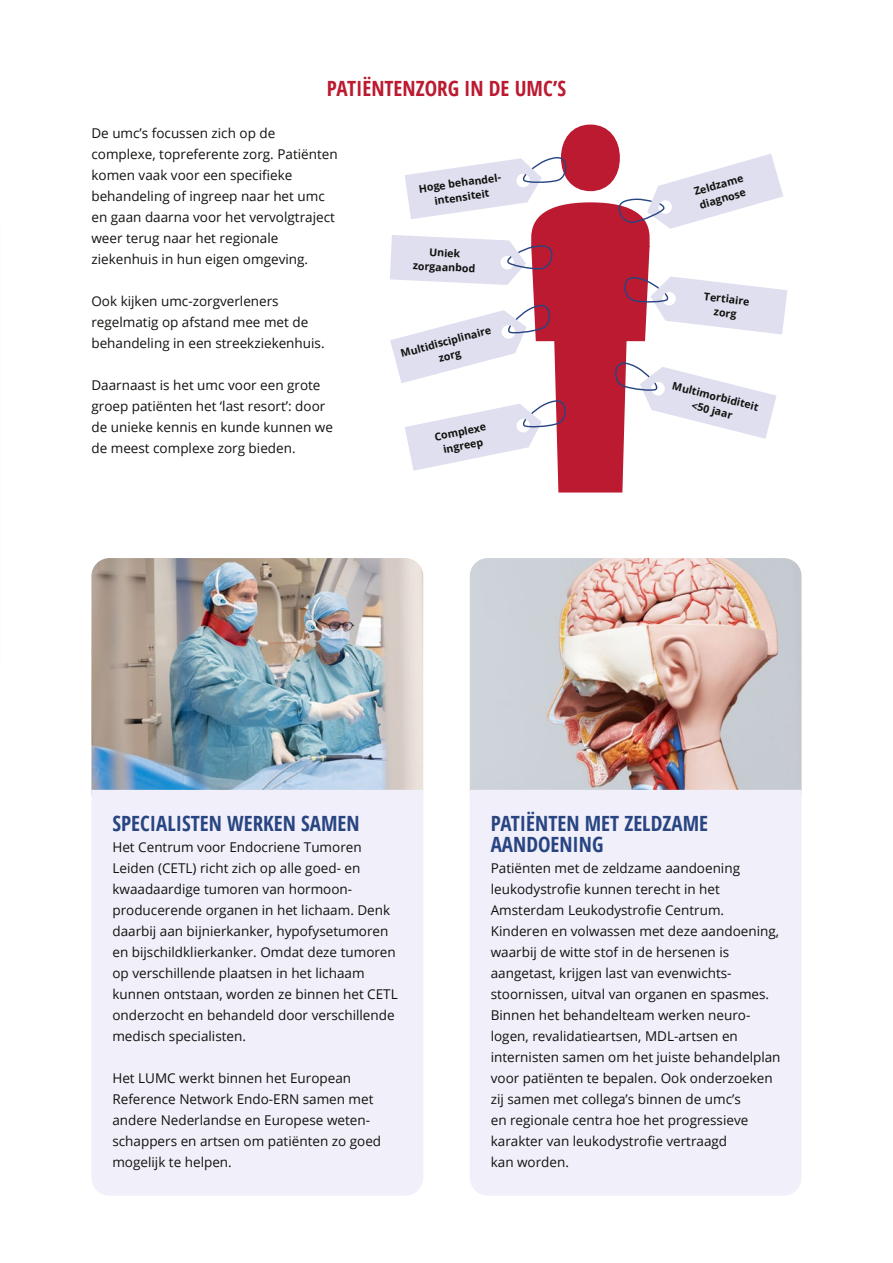
<style>
.page{position:relative;width:893px;height:1263px;background:#fff}
.page>*{position:absolute;margin:0;border:0;box-sizing:border-box;transform-origin:0 0}
.t1{font:700 condensed 21px/21px "Open Sans";color:#284582}
.t2{font:700 condensed 21px "Open Sans";color:#bb1a30}
.t3{font:13.5px/21px "Open Sans";color:#11110f}
.t4{font:700 10.65px/14.1px "Open Sans";color:#11110f;text-align:center}
</style>
<div class="page">
<img style="left:91px;top:558px;width:332px;height:232px">
<img style="left:470px;top:558px;width:331px;height:232px">
<div style="left:91px;top:790px;width:332px;height:406px;background:#f1f0fa"></div>
<div style="left:470px;top:790px;width:331px;height:406px;background:#f1f0fa"></div>
<div style="left:561px;top:125px;width:59px;height:66px;background:#bb1a30;border-radius:50%"></div>
<svg style="left:390px;top:154px;width:397px;height:338px"></svg>
<h1 class="t2" style="left:327px;top:74px;width:241px">PATIËNTENZORG IN DE UMC’S</h1>
<p class="t3" style="left:91px;top:122px;width:248px">De umc’s focussen zich op de complexe, topreferente zorg. Patiënten komen vaak voor een specifieke behandeling of ingreep naar het umc en gaan daarna voor het vervolgtraject weer terug naar het regionale ziekenhuis in hun eigen omgeving.</p>
<p class="t3" style="left:91px;top:290px;width:235px">Ook kijken umc-zorgverleners regelmatig op afstand mee met de behandeling in een streekziekenhuis.</p>
<p class="t3" style="left:91px;top:374px;width:243px">Daarnaast is het umc voor een grote groep patiënten het ‘last resort’: door de unieke kennis en kunde kunnen we de meest complexe zorg bieden.</p>
<p class="t4" style="left:418px;top:181px;width:86px;rotate:-8deg">Hoge behandel&shy;intensiteit</p>
<p class="t4" style="left:692px;top:185px;width:52px;text-align:left;rotate:-16deg">Zeldzame diagnose</p>
<p class="t4" style="left:414px;top:244px;width:64px;rotate:3deg">Uniek zorgaanbod</p>
<p class="t4" style="left:705px;top:289px;width:47px;rotate:7deg">Tertiaire zorg</p>
<p class="t4" style="left:399px;top:346px;width:94px;rotate:-15deg">Multidisciplinaire zorg</p>
<p class="t4" style="left:674px;top:378px;width:90px;rotate:14deg">Multimorbiditeit &lt;50 jaar</p>
<p class="t4" style="left:433px;top:429px;width:54px;rotate:-11deg">Complexe ingreep</p>
<h1 class="t1" style="left:112px;top:812px;width:249px">SPECIALISTEN WERKEN SAMEN</h1>
<p class="t3" style="left:112px;top:836px;width:287px">Het Centrum voor Endocriene Tumoren Leiden (CETL) richt zich op alle goed- en kwaadaardige tumoren van hormoon&shy;producerende organen in het lichaam. Denk daarbij aan bijnierkanker, hypofysetumoren en bijschildklierkanker. Omdat deze tumoren op verschillende plaatsen in het lichaam kunnen ontstaan, worden ze binnen het CETL onderzocht en behandeld door verschillende medisch specialisten.</p>
<p class="t3" style="left:112px;top:1067px;width:270px">Het LUMC werkt binnen het European Reference Network Endo-ERN samen met andere Nederlandse en Europese weten&shy;schappers en artsen om patiënten zo goed mogelijk te helpen.</p>
<h1 class="t1" style="left:491px;top:812px;width:219px">PATIËNTEN MET ZELDZAME<br>AANDOENING</h1>
<p class="t3" style="left:491px;top:857px;width:291px">Patiënten met de zeldzame aandoening leukodystrofie kunnen terecht in het Amsterdam Leukodystrofie Centrum.<br>Kinderen en volwassen met deze aandoening, waarbij de witte stof in de hersenen is aangetast, krijgen last van evenwichts&shy;stoornissen, uitval van organen en spasmes.<br>Binnen het behandelteam werken neuro&shy;logen, revalidatieartsen, MDL-artsen en internisten samen om het juiste behandelplan voor patiënten te bepalen. Ook onderzoeken zij samen met collega’s binnen de umc’s<br>en regionale centra hoe het progressieve karakter van leukodystrofie vertraagd<br>kan worden.</p>
</div>
